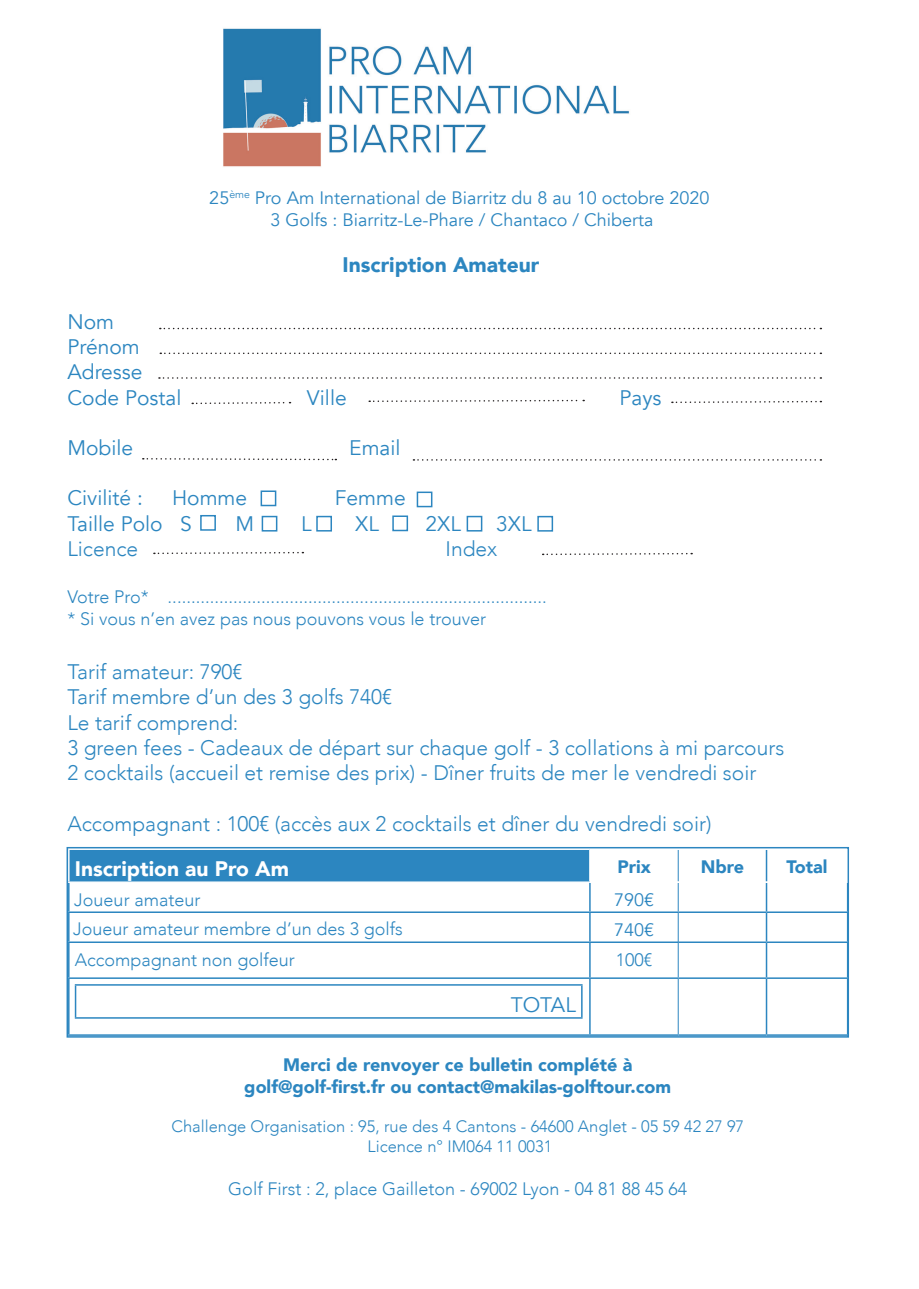
<style>
.page{position:relative;width:919px;height:1289px;background:#fff}
.page>*{position:absolute;margin:0;border:0;box-sizing:border-box;transform-origin:0 0}
.t1{font:300 21px/25.2px "Avenir";color:#2c86c0}
.t2{font:21px/25.2px "Avenir";color:#2c86c0}
.t3{font:900 21px "Avenir";color:#2c86c0}
.t4{font:900 21px "Avenir";color:#fff}
.t5{font:300 18px/21.6px "Avenir";color:#2c86c0}
.t6{font:18px/21.6px "Avenir";color:#2c86c0;text-align:center}
.t7{font:900 18px/21.6px "Avenir";color:#2c86c0;text-align:center}
.t8{font:300 16.5px/19.8px "Avenir";color:#2c86c0;text-align:center}
</style>
<div class="page">
<div style="left:537px;top:516px;width:16px;height:15px;border:2px solid #2c86c0"></div>
<div style="left:392px;top:515px;width:16px;height:16px;border:2px solid #2c86c0"></div>
<svg style="left:160px;top:352px;width:661px;height:2px"></svg>
<svg style="left:160px;top:328px;width:661px;height:1px"></svg>
<svg style="left:159px;top:377px;width:662px;height:2px"></svg>
<svg style="left:192px;top:401px;width:98px;height:4px"></svg>
<svg style="left:369px;top:399px;width:215px;height:3px"></svg>
<div style="left:200px;top:515px;width:16px;height:15px;border:2px solid #2c86c0"></div>
<div style="left:261px;top:516px;width:16px;height:15px;border:2px solid #2c86c0"></div>
<div style="left:316px;top:516px;width:16px;height:15px;border:2px solid #2c86c0"></div>
<div style="left:69px;top:849px;width:521px;height:33px;background:#2c86c0"></div>
<hr style="left:68px;top:911px;width:522px;height:2px;background:#2c86c0">
<hr style="left:765px;top:943px;width:2px;height:34px;background:#2c86c0">
<hr style="left:765px;top:978px;width:2px;height:56px;background:#2c86c0">
<hr style="left:766px;top:941px;width:82px;height:2px;background:#2c86c0">
<hr style="left:766px;top:977px;width:82px;height:1px;background:#2c86c0">
<hr style="left:678px;top:941px;width:88px;height:2px;background:#2c86c0">
<hr style="left:678px;top:977px;width:88px;height:1px;background:#2c86c0">
<hr style="left:68px;top:941px;width:522px;height:2px;background:#2c86c0">
<hr style="left:590px;top:941px;width:88px;height:2px;background:#2c86c0">
<hr style="left:589px;top:943px;width:1px;height:34px;background:#2c86c0">
<hr style="left:589px;top:978px;width:1px;height:56px;background:#2c86c0">
<hr style="left:678px;top:978px;width:1px;height:56px;background:#2c86c0">
<hr style="left:68px;top:881px;width:522px;height:2px;background:#fff">
<hr style="left:678px;top:942px;width:1px;height:35px;background:#2c86c0">
<hr style="left:68px;top:977px;width:522px;height:1px;background:#2c86c0">
<hr style="left:590px;top:977px;width:88px;height:1px;background:#2c86c0">
<svg style="left:589px;top:850px;width:257px;height:92px"></svg>
<hr style="left:589px;top:850px;width:1px;height:31px;background:#fff">
<hr style="left:590px;top:881px;width:88px;height:2px;background:#fff">
<hr style="left:678px;top:881px;width:88px;height:2px;background:#fff">
<hr style="left:766px;top:881px;width:82px;height:2px;background:#fff">
<hr style="left:75px;top:984px;width:507px;height:1px;background:#2c86c0">
<hr style="left:75px;top:985px;width:1px;height:32px;background:#2c86c0">
<hr style="left:581px;top:985px;width:1px;height:32px;background:#2c86c0">
<hr style="left:75px;top:1017px;width:507px;height:1px;background:#2c86c0">
<div style="left:67px;top:847px;width:782px;height:190px;border:2px solid #2c86c0"></div>
<img style="left:223px;top:28px;width:406px;height:139px">
<svg style="left:143px;top:458px;width:193px;height:3px"></svg>
<svg style="left:413px;top:459px;width:408px;height:1px"></svg>
<div style="left:416px;top:491px;width:16px;height:16px;border:2px solid #2c86c0"></div>
<div style="left:466px;top:516px;width:16px;height:15px;border:2px solid #2c86c0"></div>
<div style="left:260px;top:490px;width:16px;height:16px;border:2px solid #2c86c0"></div>
<svg style="left:671px;top:400px;width:150px;height:4px"></svg>
<svg style="left:154px;top:551px;width:149px;height:4px"></svg>
<svg style="left:542px;top:552px;width:150px;height:4px"></svg>
<p class="t2" style="left:67px;top:309px;width:115px">Nom<br>Prénom<br>Adresse<br>Code Postal</p>
<p class="t6" style="left:209px;top:187px;width:502px">25<sup>ème</sup> Pro Am International de Biarritz du 8 au 10 octobre 2020<br>3 Golfs : Biarritz-Le-Phare / Chantaco / Chiberta</p>
<p class="t3" style="left:342px;top:247px;width:198px">Inscription Amateur</p>
<p class="t2" style="left:307px;top:385px;width:41px">Ville</p>
<p class="t2" style="left:619px;top:385px;width:44px">Pays</p>
<p class="t2" style="left:67px;top:435px;width:67px">Mobile</p>
<p class="t2" style="left:349px;top:435px;width:53px">Email</p>
<p class="t2" style="left:67px;top:486px;width:77px">Civilité :</p>
<p class="t2" style="left:172px;top:486px;width:77px">Homme</p>
<p class="t2" style="left:335px;top:486px;width:72px">Femme</p>
<p class="t2" style="left:67px;top:511px;width:126px">Taille Polo S</p>
<p class="t2" style="left:235px;top:511px;width:20px">M</p>
<p class="t2" style="left:301px;top:511px;width:12px">L</p>
<p class="t2" style="left:355px;top:511px;width:25px">XL</p>
<p class="t2" style="left:425px;top:511px;width:37px">2XL</p>
<p class="t2" style="left:496px;top:511px;width:37px">3XL</p>
<p class="t1" style="left:67px;top:536px;width:72px">Licence</p>
<p class="t1" style="left:445px;top:536px;width:53px">Index</p>
<p class="t5" style="left:67px;top:586px;width:481px">Votre Pro* ................................................................................. * Si vous n’en avez pas nous pouvons vous le trouver</p>
<p class="t1" style="left:67px;top:659px;width:718px">Tarif amateur: 790€<br>Tarif membre d’un des 3 golfs 740€<br>Le tarif comprend:<br>3 green fees - Cadeaux de départ sur chaque golf - 3 collations à mi parcours 2 cocktails (accueil et remise des prix) - Dîner fruits de mer le vendredi soir</p>
<p class="t1" style="left:67px;top:810px;width:645px">Accompagnant : 100€ (accès aux 2 cocktails et dîner du vendredi soir)</p>
<p class="t4" style="left:75px;top:850px;width:216px">Inscription au Pro Am</p>
<p class="t7" style="left:617px;top:855px;width:35px">Prix</p>
<p class="t7" style="left:700px;top:855px;width:45px">Nbre</p>
<p class="t7" style="left:786px;top:855px;width:42px">Total</p>
<p class="t5" style="left:74px;top:889px;width:128px">Joueur amateur</p>
<p class="t6" style="left:614px;top:889px;width:42px">790€</p>
<p class="t5" style="left:73px;top:917px;width:331px">Joueur amateur membre d’un des 3 golfs</p>
<p class="t6" style="left:614px;top:919px;width:42px">740€</p>
<p class="t5" style="left:75px;top:949px;width:221px">Accompagnant non golfeur</p>
<p class="t5" style="left:615px;top:949px;width:38px">100€</p>
<p class="t2" style="left:510px;top:992px;width:67px">TOTAL</p>
<p class="t7" style="left:244px;top:1053px;width:428px">Merci de renvoyer ce bulletin complété à golf@golf-first.fr ou contact@makilas-golftour.com</p>
<p class="t8" style="left:171px;top:1116px;width:574px">Challenge Organisation : 95, rue des 4 Cantons - 64600 Anglet - 05 59 42 27 97<br>Licence n° IM064 11 0031</p>
<p class="t5" style="left:228px;top:1178px;width:460px">Golf First : 2, place Gailleton - 69002 Lyon - 04 81 88 45 64</p>
</div>
